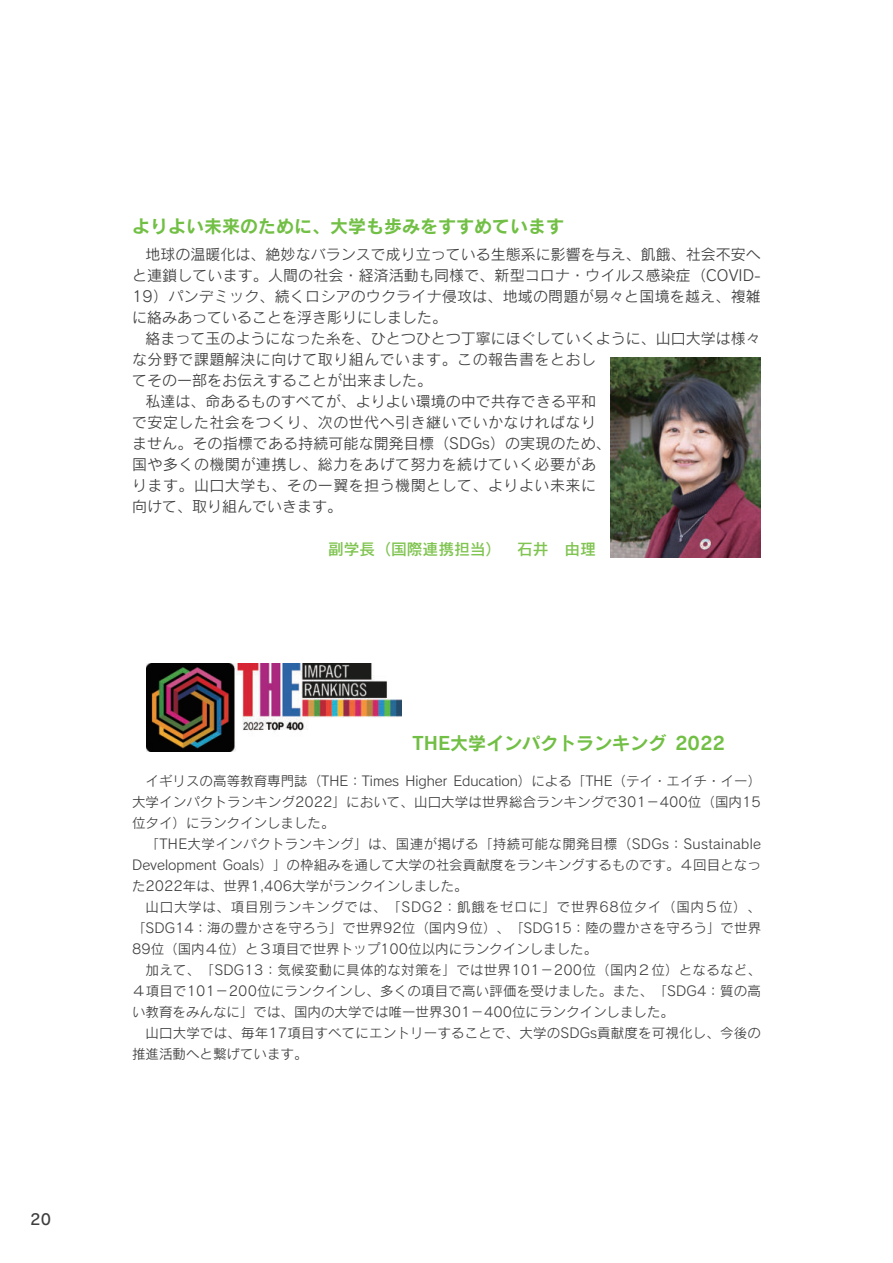
<style>
.page{position:relative;width:893px;height:1263px;background:#fff}
.page>*{position:absolute;margin:0;border:0;box-sizing:border-box;transform-origin:0 0}
.t1{font:18px "Rodin Pro B";color:#71bf44}
.t2{font:15.75px "Rodin Pro DB";color:#80c451}
.t3{font:15px/21px "Rodin Pro M";letter-spacing:.005em;color:#3e3e3f;text-align:justify}
.t4{font:15px "Rodin Pro M";letter-spacing:.03em;color:#3e3e3f}
.t5{font:15px "Rodin Pro DB";color:#3e3e3f}
.t6{font:13.5px/21px "Rodin Pro M";color:#3e3e3f;text-align:justify}
</style>
<div class="page">
<img style="left:147px;top:663px;width:255px;height:88px">
<img style="left:611px;top:358px;width:150px;height:200px">
<p class="t5" style="left:30px;top:1209px;width:22px">20</p>
<h1 class="t1" style="left:132px;top:214px;width:433px">よりよい未来のために、大学も歩みをすすめています</h1>
<p class="t3" style="left:132px;top:243px;width:630px;text-indent:14px">地球の温暖化は、絶妙なバランスで成り立っている生態系に影響を与え、飢餓、社会不安へと連鎖しています。人間の社会・経済活動も同様で、新型コロナ・ウイルス感染症（COVID-19）パンデミック、続くロシアのウクライナ侵攻は、地域の問題が易々と国境を越え、複雑に絡みあっていることを浮き彫りにしました。</p>
<p class="t3" style="left:146px;top:327px;width:617px">絡まって玉のようになった糸を、ひとつひとつ丁寧にほぐしていくように、山口大学は様々</p>
<p class="t4" style="left:132px;top:350px;width:465px">な分野で課題解決に向けて取り組んでいます。この報告書をとおし</p>
<p class="t3" style="left:132px;top:369px;width:301px">てその一部をお伝えすることが出来ました。</p>
<p class="t3" style="left:146px;top:390px;width:452px">私達は、命あるものすべてが、よりよい環境の中で共存できる平和</p>
<p class="t4" style="left:132px;top:413px;width:465px">で安定した社会をつくり、次の世代へ引き継いでいかなければなり</p>
<p class="t3" style="left:132px;top:432px;width:480px">ません。その指標である持続可能な開発目標（SDGs）の実現のため、</p>
<p class="t4" style="left:132px;top:455px;width:465px">国や多くの機関が連携し、総力をあげて努力を続けていく必要があ</p>
<p class="t4" style="left:132px;top:476px;width:465px">ります。山口大学も、その一翼を担う機関として、よりよい未来に</p>
<p class="t3" style="left:132px;top:495px;width:211px">向けて、取り組んでいきます。</p>
<p class="t2" style="left:328px;top:538px;width:269px">副学長（国際連携担当）　石井　由理</p>
<h1 class="t1" style="left:412px;top:731px;width:350px">THE大学インパクトランキング 2022　　</h1>
<p class="t6" style="left:132px;top:770px;width:631px;text-indent:14px">イギリスの高等教育専門誌（THE：Times Higher Education）による「THE（テイ・エイチ・イー）大学インパクトランキング2022」において、山口大学は世界総合ランキングで301－400位（国内15位タイ）にランクインしました。</p>
<p class="t6" style="left:132px;top:833px;width:630px;text-indent:14px">「THE大学インパクトランキング」は、国連が掲げる「持続可能な開発目標（SDGs：Sustainable Development Goals）」の枠組みを通して大学の社会貢献度をランキングするものです。４回目となった2022年は、世界1,406大学がランクインしました。</p>
<p class="t6" style="left:132px;top:896px;width:631px;text-indent:14px">山口大学は、項目別ランキングでは、「SDG2：飢餓をゼロに」で世界68位タイ（国内５位）、「SDG14：海の豊かさを守ろう」で世界92位（国内９位）、「SDG15：陸の豊かさを守ろう」で世界89位（国内４位）と３項目で世界トップ100位以内にランクインしました。</p>
<p class="t6" style="left:132px;top:959px;width:631px;text-indent:14px">加えて、「SDG13：気候変動に具体的な対策を」では世界101－200位（国内２位）となるなど、４項目で101－200位にランクインし、多くの項目で高い評価を受けました。また、「SDG4：質の高い教育をみんなに」では、国内の大学では唯一世界301－400位にランクインしました。</p>
<p class="t6" style="left:132px;top:1022px;width:630px;text-indent:14px">山口大学では、毎年17項目すべてにエントリーすることで、大学のSDGs貢献度を可視化し、今後の推進活動へと繋げています。</p>
</div>
